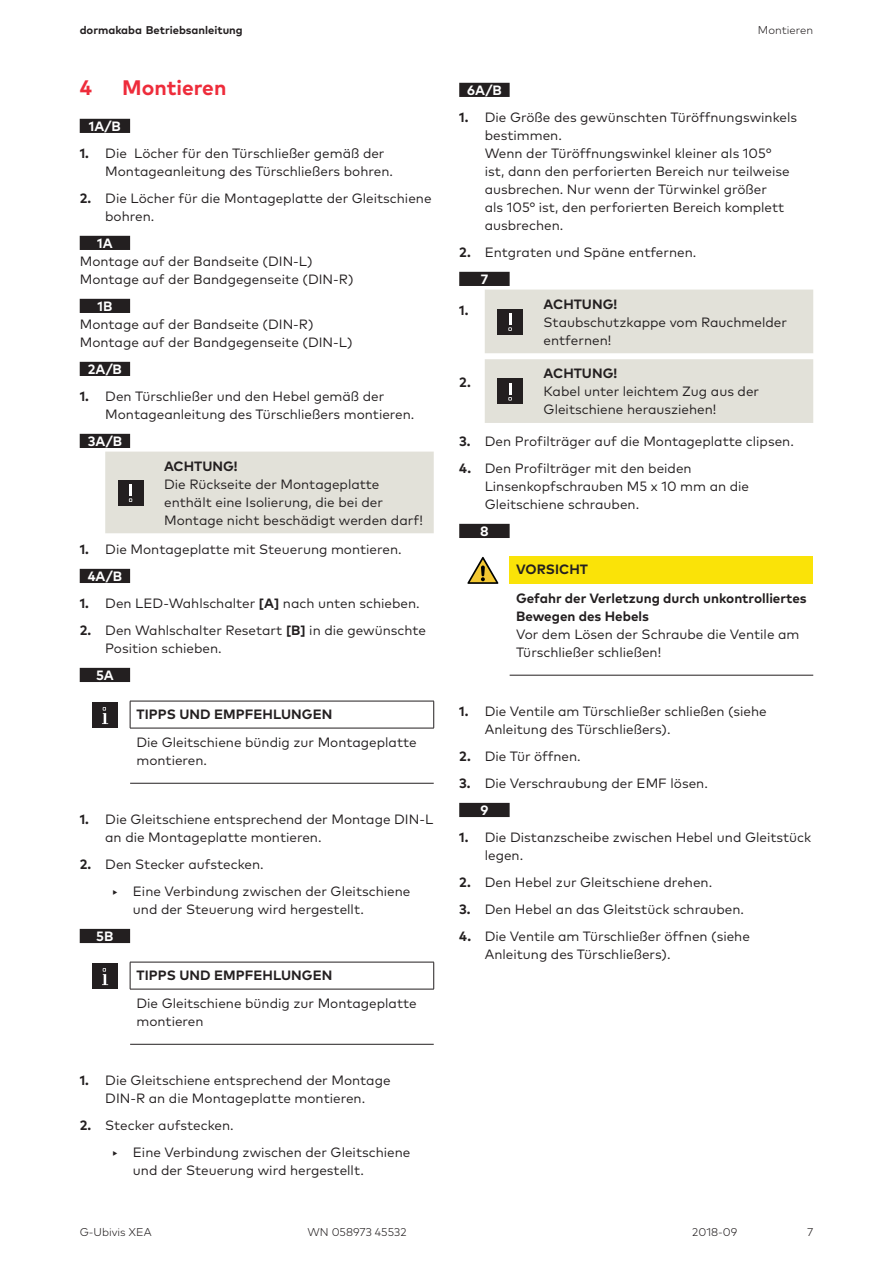
<style>
.page{position:relative;width:893px;height:1263px;background:#fff}
.page>*{position:absolute;margin:0;border:0;box-sizing:border-box;transform-origin:0 0}
.t1{font:700 21px "Mark Pro";color:#ee2c3b}
.Table_text{font:13.5px/18px "Mark Pro";color:#231f20}
.Body_text{font:13.5px "Mark Pro";color:#231f20}
.Table_title{font:700 13.5px/18px "Mark Pro";color:#231f20}
.Safety_note_other{font:700 13.5px "Mark Pro";letter-spacing:.005em;color:#231f20}
.Picture_number_in_te{font:700 13.5px "Mark Pro";color:#fff}
.t2{font:300 11.25px "Mark Pro";color:#231f20}
.t3{font:700 11.25px "Mark Pro";color:#231f20}
.s1{font-weight:700}
</style>
<div class="page">
<div style="left:80px;top:119px;width:50px;height:14px;background:#231f20"></div>
<div style="left:80px;top:236px;width:50px;height:14px;background:#231f20"></div>
<div style="left:80px;top:299px;width:50px;height:14px;background:#231f20"></div>
<div style="left:80px;top:362px;width:50px;height:14px;background:#231f20"></div>
<div style="left:80px;top:434px;width:50px;height:14px;background:#231f20"></div>
<div style="left:80px;top:569px;width:50px;height:14px;background:#231f20"></div>
<div style="left:80px;top:668px;width:50px;height:14px;background:#231f20"></div>
<div style="left:80px;top:929px;width:50px;height:14px;background:#231f20"></div>
<div style="left:105px;top:452px;width:329px;height:81px;background:#e2e1d9"></div>
<hr style="left:130px;top:701px;width:304px;height:1px;background:#231f20">
<svg style="left:130px;top:701px;width:1px;height:27px"></svg>
<svg style="left:433px;top:701px;width:1px;height:27px"></svg>
<hr style="left:130px;top:728px;width:304px;height:1px;background:#231f20">
<hr style="left:130px;top:783px;width:304px;height:1px;background:#231f20">
<div style="left:92px;top:702px;width:26px;height:25px;background:#231f20"></div>
<svg style="left:102px;top:707px;width:6px;height:17px"></svg>
<hr style="left:130px;top:962px;width:304px;height:1px;background:#231f20">
<svg style="left:130px;top:962px;width:1px;height:27px"></svg>
<svg style="left:433px;top:962px;width:1px;height:27px"></svg>
<hr style="left:130px;top:989px;width:304px;height:1px;background:#231f20">
<hr style="left:130px;top:1044px;width:304px;height:1px;background:#231f20">
<div style="left:92px;top:963px;width:26px;height:25px;background:#231f20"></div>
<svg style="left:102px;top:968px;width:6px;height:17px"></svg>
<div style="left:459px;top:83px;width:51px;height:14px;background:#231f20"></div>
<div style="left:459px;top:272px;width:51px;height:14px;background:#231f20"></div>
<div style="left:459px;top:524px;width:51px;height:14px;background:#231f20"></div>
<div style="left:459px;top:803px;width:51px;height:14px;background:#231f20"></div>
<div style="left:485px;top:290px;width:328px;height:63px;background:#e2e1d9"></div>
<div style="left:485px;top:359px;width:328px;height:64px;background:#e2e1d9"></div>
<div style="left:510px;top:557px;width:303px;height:27px;background:#fae308"></div>
<hr style="left:510px;top:675px;width:303px;height:1px;background:#231f20">
<svg style="left:467px;top:557px;width:31px;height:27px"></svg>
<p class="t3" style="left:80px;top:21px;width:165px">dormakaba Betriebsanleitung</p>
<p class="t2" style="left:758px;top:22px;width:57px">Montieren</p>
<p class="t1" style="left:80px;top:71px;width:14px">4</p>
<p class="t1" style="left:122px;top:71px;width:106px">Montieren</p>
<p class="Picture_number_in_te" style="left:89px;top:116px;width:34px">1A/B</p>
<p class="Table_text" style="left:105px;top:143px;width:289px;text-indent:-26px"><span class="s1">1.</span> Die Löcher für den Türschließer gemäß der<br>Montageanleitung des Türschließers bohren.</p>
<p class="Table_text" style="left:105px;top:188px;width:328px;text-indent:-26px"><span class="s1">2.</span> Die Löcher für die Montageplatte der Gleitschiene bohren.</p>
<p class="Picture_number_in_te" style="left:97px;top:233px;width:17px">1A</p>
<p class="Body_text" style="left:80px;top:251px;width:234px">Montage auf der Bandseite (DIN-L)</p>
<p class="Body_text" style="left:80px;top:269px;width:275px">Montage auf der Bandgegenseite (DIN-R)</p>
<p class="Picture_number_in_te" style="left:97px;top:296px;width:16px">1B</p>
<p class="Body_text" style="left:80px;top:314px;width:235px">Montage auf der Bandseite (DIN-R)</p>
<p class="Body_text" style="left:80px;top:332px;width:274px">Montage auf der Bandgegenseite (DIN-L)</p>
<p class="Picture_number_in_te" style="left:88px;top:359px;width:36px">2A/B</p>
<p class="Table_text" style="left:105px;top:386px;width:311px;text-indent:-26px"><span class="s1">1.</span> Den Türschließer und den Hebel gemäß der<br>Montageanleitung des Türschließers montieren.</p>
<p class="Picture_number_in_te" style="left:88px;top:431px;width:36px">3A/B</p>
<p class="Table_title" style="left:164px;top:456px;width:75px">ACHTUNG!</p>
<p class="Table_text" style="left:164px;top:474px;width:260px">Die Rückseite der Montageplatte enthält eine Isolierung, die bei der<br>Montage nicht beschädigt werden darf!</p>
<p class="Table_text" style="left:80px;top:539px;width:323px"><span class="s1">1.</span> Die Montageplatte mit Steuerung montieren.</p>
<p class="Picture_number_in_te" style="left:88px;top:566px;width:36px">4A/B</p>
<p class="Table_text" style="left:80px;top:593px;width:341px"><span class="s1">1.</span> Den LED-Wahlschalter <span class="s1">[A]</span> nach unten schieben.</p>
<p class="Table_text" style="left:105px;top:620px;width:322px;text-indent:-26px"><span class="s1">2.</span> Den Wahlschalter Resetart <span class="s1">[B]</span> in die gewünschte<br>Position schieben.</p>
<p class="Picture_number_in_te" style="left:96px;top:665px;width:19px">5A</p>
<p class="Safety_note_other" style="left:137px;top:704px;width:197px">TIPPS UND EMPFEHLUNGEN</p>
<p class="Table_text" style="left:136px;top:732px;width:282px">Die Gleitschiene bündig zur Montageplatte montieren.</p>
<p class="Table_text" style="left:105px;top:809px;width:329px;text-indent:-26px"><span class="s1">1.</span> Die Gleitschiene entsprechend der Montage DIN-L an die Montageplatte montieren.</p>
<p class="Table_text" style="left:80px;top:854px;width:186px"><span class="s1">2.</span> Den Stecker aufstecken.</p>
<p class="Table_text" style="left:133px;top:881px;width:279px;text-indent:-21px">‣ Eine Verbindung zwischen der Gleitschiene und der Steuerung wird hergestellt.</p>
<p class="Picture_number_in_te" style="left:96px;top:926px;width:19px">5B</p>
<p class="Safety_note_other" style="left:137px;top:965px;width:197px">TIPPS UND EMPFEHLUNGEN</p>
<p class="Table_text" style="left:136px;top:993px;width:282px">Die Gleitschiene bündig zur Montageplatte montieren</p>
<p class="Table_text" style="left:80px;top:1070px;width:312px;text-align:center"><span class="s1">1.</span> Die Gleitschiene entsprechend der Montage<br>DIN-R an die Montageplatte montieren.</p>
<p class="Table_text" style="left:80px;top:1115px;width:156px"><span class="s1">2.</span> Stecker aufstecken.</p>
<p class="Table_text" style="left:133px;top:1142px;width:279px;text-indent:-21px">‣ Eine Verbindung zwischen der Gleitschiene und der Steuerung wird hergestellt.</p>
<p class="Picture_number_in_te" style="left:467px;top:80px;width:36px">6A/B</p>
<p class="Table_text" style="left:485px;top:107px;width:314px;text-indent:-26px"><span class="s1">1.</span> Die Größe des gewünschten Türöffnungswinkels bestimmen.<br>Wenn der Türöffnungswinkel kleiner als 105°<br>ist, dann den perforierten Bereich nur teilweise ausbrechen. Nur wenn der Türwinkel größer<br>als 105° ist, den perforierten Bereich komplett ausbrechen.</p>
<p class="Table_text" style="left:459px;top:242px;width:239px"><span class="s1">2.</span> Entgraten und Späne entfernen.</p>
<p class="Picture_number_in_te" style="left:481px;top:269px;width:9px">7</p>
<p class="Table_title" style="left:459px;top:300px;width:11px">1.</p>
<p class="Table_title" style="left:544px;top:294px;width:75px">ACHTUNG!</p>
<p class="Table_text" style="left:544px;top:312px;width:245px">Staubschutzkappe vom Rauchmelder entfernen!</p>
<p class="Table_title" style="left:544px;top:363px;width:75px">ACHTUNG!</p>
<p class="Table_text" style="left:544px;top:382px;width:217px">Kabel unter leichtem Zug aus der<br>Gleitschiene herausziehen!</p>
<p class="Table_text" style="left:459px;top:431px;width:336px"><span class="s1">3.</span> Den Profilträger auf die Montageplatte clipsen.</p>
<p class="Table_text" style="left:485px;top:458px;width:266px;text-indent:-26px"><span class="s1">4.</span> Den Profilträger mit den beiden<br>Linsenkopfschrauben M5 x 10 mm an die<br>Gleitschiene schrauben.</p>
<p class="Picture_number_in_te" style="left:480px;top:521px;width:10px">8</p>
<p class="Safety_note_other" style="left:516px;top:559px;width:74px">VORSICHT</p>
<p class="Table_title" style="left:516px;top:588px;width:292px">Gefahr der Verletzung durch unkontrolliertes<br>Bewegen des Hebels</p>
<p class="Table_text" style="left:516px;top:624px;width:285px">Vor dem Lösen der Schraube die Ventile am<br>Türschließer schließen!</p>
<p class="Table_title" style="left:459px;top:372px;width:13px">2.</p>
<p class="Table_text" style="left:485px;top:701px;width:283px;text-indent:-26px"><span class="s1">1.</span> Die Ventile am Türschließer schließen (siehe<br>Anleitung des Türschließers).</p>
<p class="Table_text" style="left:459px;top:746px;width:123px"><span class="s1">2.</span> Die Tür öffnen.</p>
<p class="Table_text" style="left:459px;top:773px;width:250px"><span class="s1">3.</span> Die Verschraubung der EMF lösen.</p>
<p class="Picture_number_in_te" style="left:480px;top:800px;width:9px">9</p>
<p class="Table_text" style="left:485px;top:827px;width:328px;text-indent:-26px"><span class="s1">1.</span> Die Distanzscheibe zwischen Hebel und Gleitstück legen.</p>
<p class="Table_text" style="left:459px;top:872px;width:254px"><span class="s1">2.</span> Den Hebel zur Gleitschiene drehen.</p>
<p class="Table_text" style="left:459px;top:899px;width:286px"><span class="s1">3.</span> Den Hebel an das Gleitstück schrauben.</p>
<p class="Table_text" style="left:485px;top:926px;width:267px;text-indent:-26px"><span class="s1">4.</span> Die Ventile am Türschließer öffnen (siehe<br>Anleitung des Türschließers).</p>
<p class="t2" style="left:80px;top:1224px;width:73px">G-Ubivis XEA</p>
<p class="t2" style="left:307px;top:1224px;width:101px">WN 058973 45532</p>
<p class="t2" style="left:692px;top:1224px;width:47px">2018-09</p>
<p class="t2" style="left:807px;top:1224px;width:8px">7</p>
</div>
